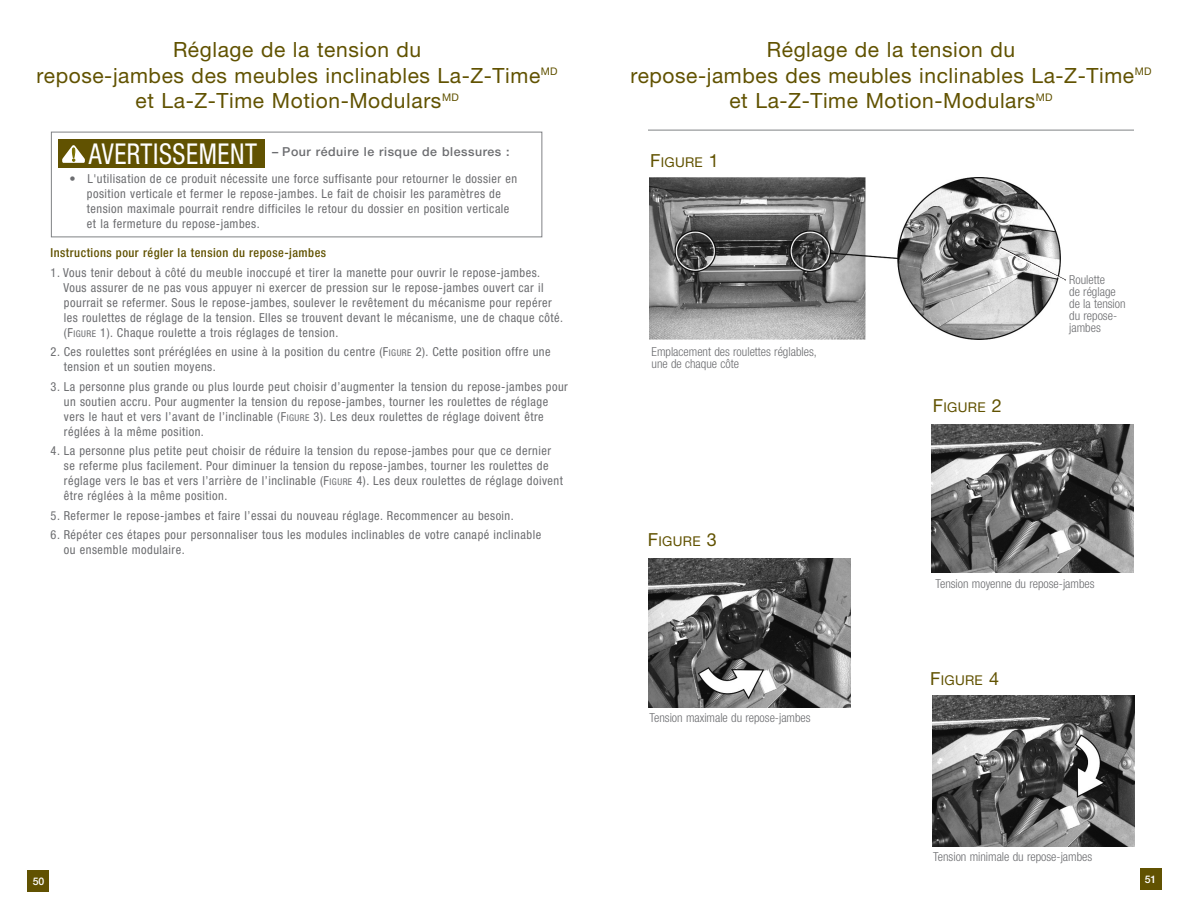
<style>
.page{position:relative;width:1188px;height:918px;background:#fff}
.page>*{position:absolute;margin:0;border:0;box-sizing:border-box;transform-origin:0 0}
.t1{font:condensed 28.8px "Helvetica Neue";letter-spacing:.025em;color:#fff;scale:.9 1}
.t2{font:21px/25.5px "Helvetica Neue";letter-spacing:.03em;color:#615201;text-align:center}
.t3{font:13.5px "Helvetica Neue";letter-spacing:.02em;color:#615201}
.t4{font:condensed 12.3px/15px "Helvetica Neue";letter-spacing:.04em;color:#6c6d70}
.t5{font:300 condensed 12.3px/12px "Helvetica Neue";color:#6c6d70}
.t6{font:500 condensed 12.3px "Helvetica Neue";letter-spacing:.04em;color:#615201}
.t7{font:500 12.3px "Helvetica Neue";letter-spacing:.045em;color:#6c6d70}
.t8{font:500 10.5px "Helvetica Neue";color:#fff}
.s1{font-size:9.3px}
.s2{font-size:18px}
</style>
<div class="page">
<hr style="left:648px;top:130px;width:486px;height:1px;background:#808285">
<img style="left:650px;top:178px;width:410px;height:162px">
<svg style="left:1000px;top:246px;width:66px;height:35px"></svg>
<img style="left:932px;top:424px;width:202px;height:149px">
<img style="left:932px;top:695px;width:202px;height:152px">
<img style="left:649px;top:558px;width:202px;height:150px">
<div style="left:51px;top:132px;width:491px;height:105px;border:1px solid #808285"></div>
<div style="left:1140px;top:868px;width:21px;height:22px;background:#615201"></div>
<div style="left:28px;top:871px;width:21px;height:21px;background:#615201"></div>
<div style="left:58px;top:139px;width:207px;height:29px;background:#615201"></div>
<svg style="left:62px;top:145px;width:23px;height:18px"></svg>
<h2 class="t2" style="left:37px;top:39px;width:523px">Réglage de la tension du<br>repose-jambes des meubles inclinables La-Z-Time<sup>MD </sup>et La-Z-Time Motion-Modulars<sup>MD</sup></h2>
<p class="t7" style="left:272px;top:147px;width:239px">– Pour réduire le risque de blessures :</p>
<p class="t4" style="left:87px;top:172px;width:432px;text-indent:-17px">• L'utilisation de ce produit nécessite une force suffisante pour retourner le dossier en position verticale et fermer le repose-jambes. Le fait de choisir les paramètres de tension maximale pourrait rendre difficiles le retour du dossier en position verticale et la fermeture du repose-jambes.</p>
<p class="t6" style="left:51px;top:248px;width:277px">Instructions pour régler la tension du repose-jambes</p>
<p class="t4" style="left:64px;top:266px;width:501px;text-indent:-13px">1. Vous tenir debout à côté du meuble inoccupé et tirer la manette pour ouvrir le repose-jambes.<br>Vous assurer de ne pas vous appuyer ni exercer de pression sur le repose-jambes ouvert car il pourrait se refermer. Sous le repose-jambes, soulever le revêtement du mécanisme pour repérer les roulettes de réglage de la tension. Elles se trouvent devant le mécanisme, une de chaque côté. (F<span class="s1">IGURE</span> 1). Chaque roulette a trois réglages de tension.</p>
<p class="t4" style="left:64px;top:345px;width:488px;text-indent:-13px">2. Ces roulettes sont préréglées en usine à la position du centre (F<span class="s1">IGURE</span> 2). Cette position offre une tension et un soutien moyens.</p>
<p class="t4" style="left:64px;top:380px;width:506px;text-indent:-13px">3. La personne plus grande ou plus lourde peut choisir d’augmenter la tension du repose-jambes pour un soutien accru. Pour augmenter la tension du repose-jambes, tourner les roulettes de réglage vers le haut et vers l’avant de l’inclinable (F<span class="s1">IGURE</span> 3). Les deux roulettes de réglage doivent être réglées à la même position.</p>
<p class="t4" style="left:64px;top:444px;width:501px;text-indent:-13px">4. La personne plus petite peut choisir de réduire la tension du repose-jambes pour que ce dernier se referme plus facilement. Pour diminuer la tension du repose-jambes, tourner les roulettes de réglage vers le bas et vers l’arrière de l’inclinable (F<span class="s1">IGURE</span> 4). Les deux roulettes de réglage doivent être réglées à la même position.</p>
<p class="t4" style="left:51px;top:509px;width:465px">5. Refermer le repose-jambes et faire l’essai du nouveau réglage. Recommencer au besoin.</p>
<p class="t4" style="left:64px;top:528px;width:479px;text-indent:-13px">6. Répéter ces étapes pour personnaliser tous les modules inclinables de votre canapé inclinable ou ensemble modulaire.</p>
<h1 class="t1" style="left:89px;top:143px;width:189px">AVERTISSEMENT</h1>
<h2 class="t2" style="left:630px;top:39px;width:523px">Réglage de la tension du<br>repose-jambes des meubles inclinables La-Z-Time<sup>MD </sup>et La-Z-Time Motion-Modulars<sup>MD</sup></h2>
<p class="t3" style="left:650px;top:157px;width:70px"><span class="s2">F</span>IGURE <span class="s2">1</span></p>
<p class="t5" style="left:652px;top:347px;width:167px">Emplacement des roulettes réglables, une de chaque côte</p>
<p class="t3" style="left:648px;top:536px;width:70px"><span class="s2">F</span>IGURE <span class="s2">3</span></p>
<p class="t5" style="left:650px;top:713px;width:163px">Tension maximale du repose-jambes</p>
<p class="t3" style="left:933px;top:403px;width:70px"><span class="s2">F</span>IGURE <span class="s2">2</span></p>
<p class="t5" style="left:1069px;top:274px;width:58px">Roulette<br>de réglage de la tension du repose&shy;jambes</p>
<p class="t5" style="left:936px;top:579px;width:161px">Tension moyenne du repose-jambes</p>
<p class="t3" style="left:930px;top:675px;width:70px"><span class="s2">F</span>IGURE <span class="s2">4</span></p>
<p class="t5" style="left:933px;top:852px;width:161px">Tension minimale du repose-jambes</p>
<p class="t8" style="left:33px;top:877px;width:13px">50</p>
<p class="t8" style="left:1145px;top:875px;width:13px">51</p>
</div>
